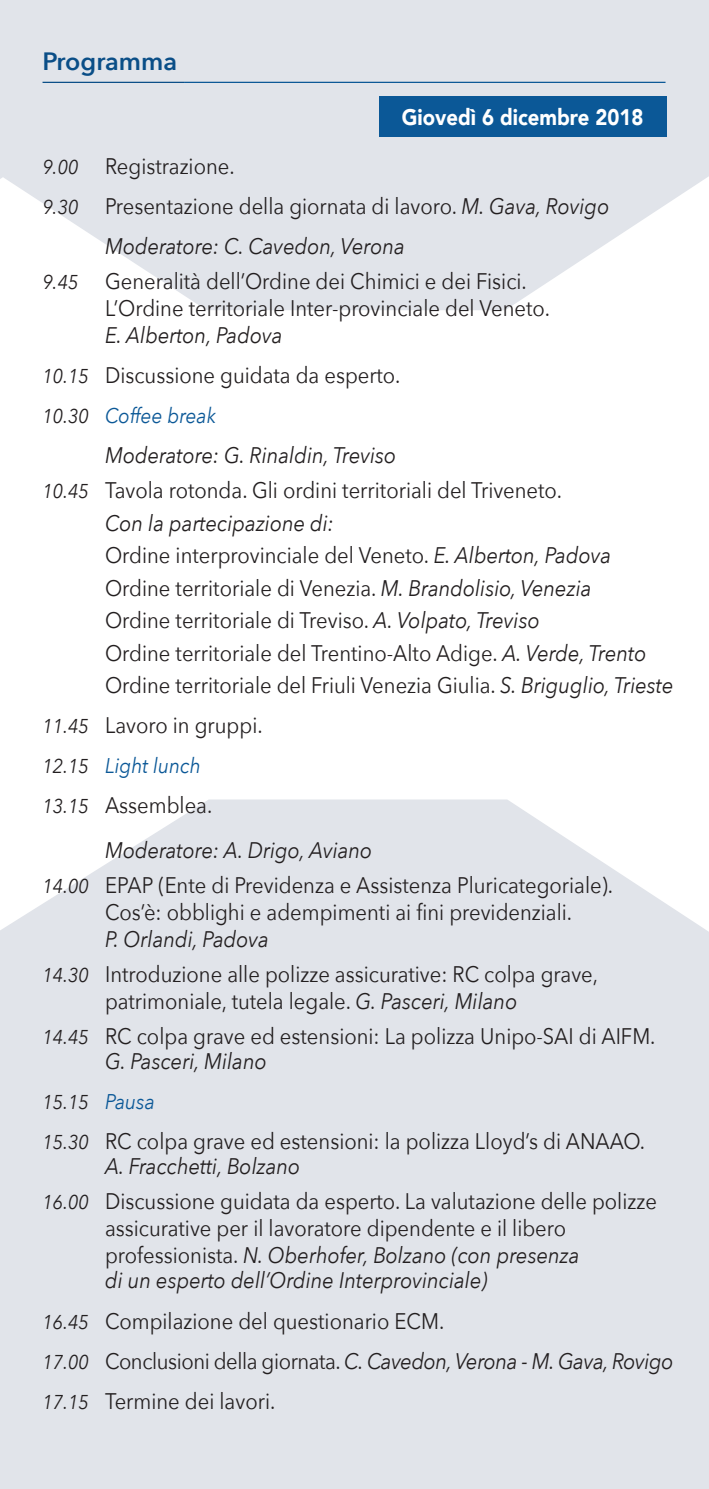
<style>
.page{position:relative;width:709px;height:1489px;background:#fff}
.page>*{position:absolute;margin:0;border:0;box-sizing:border-box;transform-origin:0 0}
.t1{font:600 25px "Avenir Next";color:#0a4e87}
.t2{font:22.5px/32.5px "Avenir Next";color:#231f20;scale:.9 1}
.t3{font:italic 22.5px/45px "Avenir Next";color:#231f20;scale:.9 1}
.t4{font:900 22.5px "Avenir";color:#fff;scale:.9 1}
.t5{font:italic 21.25px "Avenir Next";color:#0b5897;scale:.9 1}
.t6{font:italic 20px "Avenir Next";color:#231f20;scale:.9 1}
.s1{font-style:italic;font-size:20px}
.s2{font-style:italic}
.s3{font-size:20px;color:#231f20}
.s4{font-size:20px}
.s5{font-style:normal}
.s6{font-size:21.25px;color:#0b5897}
</style>
<div class="page">
<svg style="left:0;top:0;width:709px;height:310px;background:#e4e7ec"></svg>
<div style="left:0;top:799px;width:709px;height:689px;background:#e1e4ea"></div>
<div style="left:379px;top:96px;width:287px;height:40px;background:#0b5897"></div>
<hr style="left:43px;top:82px;width:141px;height:1px;background:#0a4e87">
<hr style="left:184px;top:82px;width:481px;height:1px;background:#0b5897">
<p class="t1" style="left:43px;top:40px;width:136px">Programma</p>
<p class="t4" style="left:402px;top:97px;width:270px">Giovedì 6 dicembre 2018</p>
<p class="t2" style="left:43px;top:149px;width:215px"><span class="s1">9.00</span> Registrazione.</p>
<p class="t2" style="left:43px;top:189px;width:631px"><span class="s1">9.30</span> Presentazione della giornata di lavoro. <span class="s2">M. Gava, Rovigo</span></p>
<p class="t3" style="left:105px;top:222px;width:335px">Moderatore: C. Cavedon, Verona</p>
<p class="t2" style="left:105px;top:267px;width:496px;line-height:27px;text-indent:-63px"><span class="s1">9.45</span> Generalità dell’Ordine dei Chimici e dei Fisici.<br>L’Ordine territoriale Inter-provinciale del Veneto.</p>
<p class="t2" style="left:43px;top:314px;width:399px;line-height:40px;text-indent:63px"><span class="s2">E. Alberton, Padova<br></span><span class="s1">10.15</span> Discussione guidata da esperto.</p>
<p class="t5" style="left:43px;top:397px;width:194px"><span class="s3">10.30</span> Coffee break</p>
<p class="t2" style="left:43px;top:437px;width:578px;line-height:35px;text-indent:62px"><span class="s2">Moderatore: G. Rinaldin, Treviso<br></span><span class="s1">10.45</span> Tavola rotonda. Gli ordini territoriali del Triveneto.</p>
<p class="t2" style="left:105px;top:505px;width:633px"><span class="s2">Con la partecipazione di:<br></span>Ordine interprovinciale del Veneto. <span class="s2">E. Alberton, Padova </span>Ordine territoriale di Venezia. <span class="s2">M. Brandolisio, Venezia<br></span>Ordine territoriale di Treviso. <span class="s2">A. Volpato, Treviso<br></span>Ordine territoriale del Trentino-Alto Adige. <span class="s2">A. Verde, Trento </span>Ordine territoriale del Friuli Venezia Giulia. <span class="s2">S. Briguglio, Trieste</span></p>
<p class="t2" style="left:43px;top:708px;width:246px"><span class="s1">11.45</span> Lavoro in gruppi.</p>
<p class="t5" style="left:43px;top:747px;width:177px"><span class="s3">12.15</span> Light lunch</p>
<p class="t3" style="left:105px;top:781px;width:298px;text-indent:-62px"><span class="s4">13.15</span> <span class="s5">Assemblea.<br></span>Moderatore: A. Drigo, Aviano</p>
<p class="t2" style="left:105px;top:871px;width:566px;line-height:27px;text-indent:-62px"><span class="s1">14.00</span> EPAP (Ente di Previdenza e Assistenza Pluricategoriale).<br>Cos’è: obblighi e adempimenti ai fini previdenziali.</p>
<p class="t2" style="left:43px;top:921px;width:619px;line-height:35px;text-indent:62px"><span class="s2">P. Orlandi, Padova<br></span><span class="s1">14.30</span> Introduzione alle polizze assicurative: RC colpa grave,</p>
<p class="t2" style="left:43px;top:983px;width:682px;line-height:35px;text-indent:62px">patrimoniale, tutela legale. <span class="s2">G. Pasceri, Milano<br></span><span class="s1">14.45</span> RC colpa grave ed estensioni: La polizza Unipo-SAI di AIFM.</p>
<p class="t3" style="left:105px;top:1037px;width:181px">G. Pasceri, Milano</p>
<p class="t6" style="left:43px;top:1085px;width:126px">15.15 <span class="s6">Pausa</span></p>
<p class="t2" style="left:105px;top:1128px;width:601px;line-height:25px;text-indent:-63px"><span class="s1">15.30</span> RC colpa grave ed estensioni: la polizza Lloyd’s di ANAAO.<br><span class="s2">A. Fracchetti, Bolzano</span></p>
<p class="t2" style="left:105px;top:1187px;width:614px;line-height:26.2px;text-indent:-62px"><span class="s1">16.00</span> Discussione guidata da esperto. La valutazione delle polizze assicurative per il lavoratore dipendente e il libero professionista. <span class="s2">N. Oberhofer, Bolzano (con presenza<br>di un esperto dell’Ordine Interprovinciale)</span></p>
<p class="t2" style="left:43px;top:1299px;width:702px;line-height:40px"><span class="s1">16.45</span> Compilazione del questionario ECM.<br><span class="s1">17.00</span> Conclusioni della giornata. <span class="s2">C. Cavedon, Verona - M. Gava, Rovigo<br></span><span class="s1">17.15</span> Termine dei lavori.</p>
</div>
